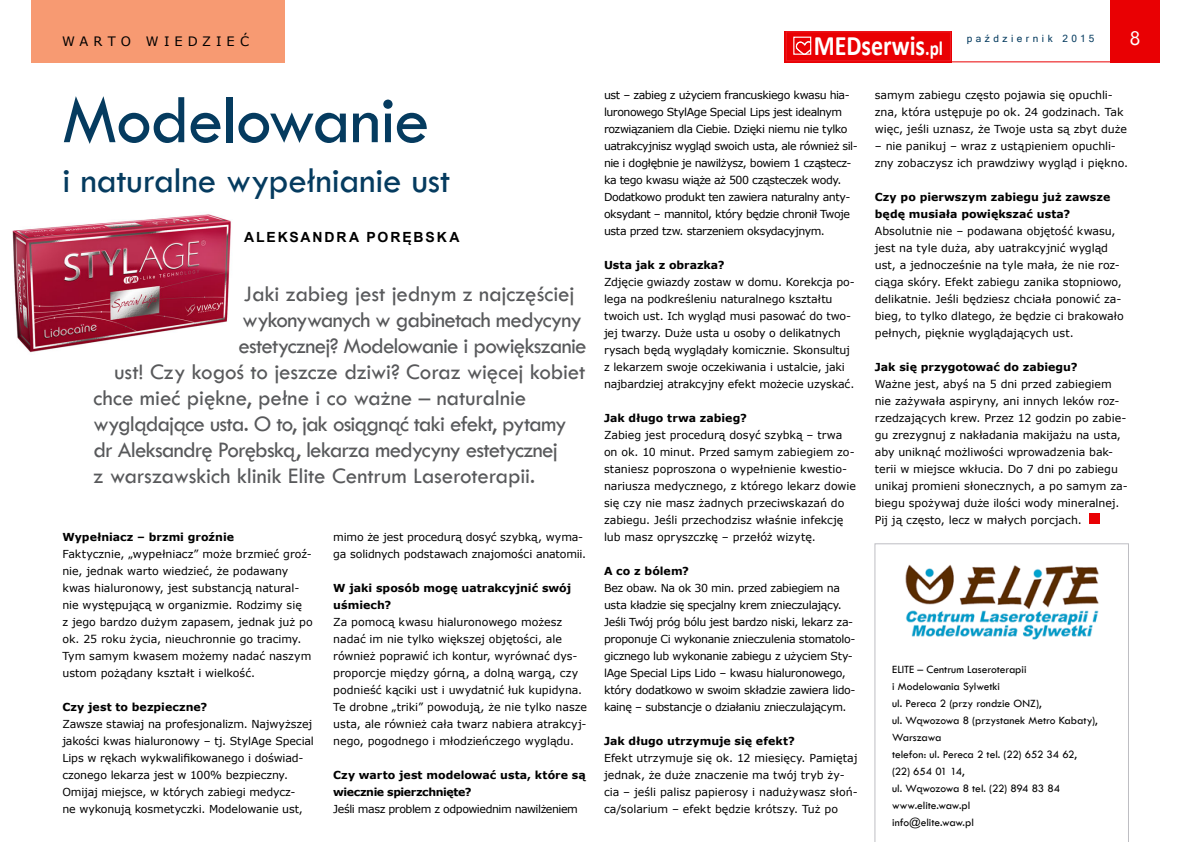
<style>
.page{position:relative;width:1191px;height:842px;background:#fff}
.page>*{position:absolute;margin:0;border:0;box-sizing:border-box;transform-origin:0 0}
.t1{font:71px "Tw Cen";letter-spacing:-.02em;color:#053b5f}
.t2{font:37px "Tw Cen";letter-spacing:-.005em;color:#053b5f}
.t3{font:700 28.3px "Calibri";color:#fff;scale:.85 1}
.t4{font:23px "Tw Cen";letter-spacing:-.025em;color:#58595b}
.t5{font:23px "Tw Cen";color:#58595b}
.t6{font:23px "Tw Cen";letter-spacing:-.045em;color:#58595b}
.t7{font:19.4px "Segoe UI";color:#fff}
.t8{font:700 14px "Arial";letter-spacing:.135em;color:#000}
.t9{font:13px "MS Reference Sans Serif";letter-spacing:.39em;color:#000}
.t10{font:11.5px/17px "Tw Cen";letter-spacing:-.005em;color:#000}
.t11{font:11px/17px "MS Reference Sans Serif";letter-spacing:-.01em;color:#000}
.t12{font:11px/17px "MS Reference Sans Serif";letter-spacing:-.04em;color:#000}
.t13{font:11px/17px "MS Reference Sans Serif";letter-spacing:-.035em;color:#000}
.t14{font:700 11px/17px "MS Reference Sans Serif";color:#000}
.t15{font:10px "Microsoft Sans Serif";letter-spacing:.35em;color:#053b5f}
.s1{font-size:20.2px}
</style>
<div class="page">
<div style="left:784px;top:31px;width:167px;height:31px;background:#e9060a"></div>
<div style="left:786px;top:32px;width:164px;height:29px;background:#e90003"></div>
<div style="left:786px;top:32px;width:164px;height:29px;border:1px solid #ed1d24"></div>
<div style="left:793px;top:37px;width:18px;height:18px;border:1px solid #fff"></div>
<svg style="left:795px;top:41px;width:17px;height:14px"></svg>
<div style="left:1110px;top:0;width:49px;height:62px;background:#e90003"></div>
<hr style="left:950px;top:61px;width:160px;height:1px;background:#e90003">
<div style="left:31px;top:0;width:253px;height:62px;background:#f79a72"></div>
<img style="left:12px;top:214px;width:219px;height:139px">
<div style="left:1089px;top:514px;width:11px;height:10px;background:#e90003"></div>
<svg style="left:874px;top:544px;width:254px;height:298px"></svg>
<div style="left:889px;top:557px;width:225px;height:94px;background:#fff"></div>
<img style="left:905px;top:564px;width:194px;height:76px">
<p class="t9" style="left:62px;top:33px;width:188px">WARTO WIEDZIEĆ</p>
<h3 class="t7" style="left:1129px;top:23px;width:12px">8</h3>
<p class="t15" style="left:966px;top:32px;width:129px">październik 2015</p>
<h3 class="t3" style="left:813px;top:27px;width:154px">MEDserwis<span class="s1">.pl</span></h3>
<h1 class="t1" style="left:62px;top:77px;width:369px">Modelowanie</h1>
<h2 class="t2" style="left:62px;top:158px;width:389px">i naturalne wypełnianie ust</h2>
<p class="t8" style="left:244px;top:228px;width:217px">ALEKSANDRA PORĘBSKA</p>
<h3 class="t4" style="left:244px;top:280px;width:332px">Jaki zabieg jest jednym z najczęściej</h3>
<h3 class="t6" style="left:243px;top:306px;width:341px">wykonywanych w gabinetach medycyny</h3>
<h3 class="t4" style="left:239px;top:332px;width:349px">estetycznej? Modelowanie i powiększanie</h3>
<h3 class="t4" style="left:115px;top:358px;width:472px">ust! Czy kogoś to jeszcze dziwi? Coraz więcej kobiet</h3>
<h3 class="t5" style="left:94px;top:384px;width:434px">chce mieć piękne, pełne i co ważne – naturalnie</h3>
<h3 class="t4" style="left:94px;top:410px;width:474px">wyglądające usta. O to, jak osiągnąć taki efekt, pytamy</h3>
<h3 class="t4" style="left:94px;top:436px;width:465px">dr Aleksandrę Porębską, lekarza medycyny estetycznej</h3>
<h3 class="t4" style="left:94px;top:462px;width:443px">z warszawskich klinik Elite Centrum Laseroterapii.</h3>
<p class="t14" style="left:62px;top:528px;width:173px">Wypełniacz – brzmi groźnie</p>
<p class="t11" style="left:62px;top:545px;width:252px">Faktycznie, „wypełniacz” może brzmieć groź&shy;nie, jednak warto wiedzieć, że podawany kwas hialuronowy, jest substancją natural&shy;nie występującą w organizmie. Rodzimy się<br>z jego bardzo dużym zapasem, jednak już po ok. 25 roku życia, nieuchronnie go tracimy.<br>Tym samym kwasem możemy nadać naszym ustom pożądany kształt i wielkość.</p>
<p class="t14" style="left:62px;top:698px;width:146px">Czy jest to bezpieczne?</p>
<p class="t11" style="left:62px;top:715px;width:253px">Zawsze stawiaj na profesjonalizm. Najwyższej jakości kwas hialuronowy – tj. StylAge Special Lips w rękach wykwalifikowanego i doświad&shy;czonego lekarza jest w 100% bezpieczny.<br>Omijaj miejsce, w których zabiegi medycz-<br>ne wykonują kosmetyczki. Modelowanie ust,</p>
<p class="t11" style="left:333px;top:528px;width:254px">mimo że jest procedurą dosyć szybką, wyma&shy;ga solidnych podstawach znajomości anatomii.</p>
<p class="t14" style="left:333px;top:579px;width:239px">W jaki sposób mogę uatrakcyjnić swój uśmiech?</p>
<p class="t11" style="left:333px;top:613px;width:255px">Za pomocą kwasu hialuronowego możesz nadać im nie tylko większej objętości, ale również poprawić ich kontur, wyrównać dys&shy;proporcje między górną, a dolną wargą, czy podnieść kąciki ust i uwydatnić łuk kupidyna.<br>Te drobne „triki” powodują, że nie tylko nasze usta, ale również cała twarz nabiera atrakcyj&shy;nego, pogodnego i młodzieńczego wyglądu.</p>
<p class="t14" style="left:333px;top:766px;width:254px">Czy warto jest modelować usta, które są wiecznie spierzchnięte?</p>
<p class="t12" style="left:333px;top:800px;width:246px">Jeśli masz problem z odpowiednim nawilżeniem</p>
<p class="t12" style="left:604px;top:86px;width:255px">ust – zabieg z użyciem francuskiego kwasu hia&shy;luronowego StylAge Special Lips jest idealnym rozwiązaniem dla Ciebie. Dzięki niemu nie tylko uatrakcyjnisz wygląd swoich usta, ale również sil&shy;nie i dogłębnie je nawilżysz, bowiem 1 cząstecz&shy;ka tego kwasu wiąże aż 500 cząsteczek wody.<br>Dodatkowo produkt ten zawiera naturalny anty&shy;oksydant – mannitol, który będzie chronił Twoje usta przed tzw. starzeniem oksydacyjnym.</p>
<p class="t14" style="left:604px;top:256px;width:122px">Usta jak z obrazka?</p>
<p class="t11" style="left:604px;top:273px;width:252px">Zdjęcie gwiazdy zostaw w domu. Korekcja po&shy;lega na podkreśleniu naturalnego kształtu twoich ust. Ich wygląd musi pasować do two&shy;jej twarzy. Duże usta u osoby o delikatnych rysach będą wyglądały komicznie. Skonsultuj z lekarzem swoje oczekiwania i ustalcie, jaki najbardziej atrakcyjny efekt możecie uzyskać.</p>
<p class="t14" style="left:604px;top:409px;width:144px">Jak długo trwa zabieg?</p>
<p class="t11" style="left:604px;top:426px;width:253px">Zabieg jest procedurą dosyć szybką – trwa on ok. 10 minut. Przed samym zabiegiem zo&shy;staniesz poproszona o wypełnienie kwestio&shy;nariusza medycznego, z którego lekarz dowie się czy nie masz żadnych przeciwskazań do zabiegu. Jeśli przechodzisz właśnie infekcję lub masz opryszczkę – przełóż wizytę.</p>
<p class="t14" style="left:604px;top:562px;width:86px">A co z bólem?</p>
<p class="t13" style="left:604px;top:579px;width:253px">Bez obaw. Na ok 30 min. przed zabiegiem na usta kładzie się specjalny krem znieczulający.<br>Jeśli Twój próg bólu jest bardzo niski, lekarz za&shy;proponuje Ci wykonanie znieczulenia stomatolo&shy;gicznego lub wykonanie zabiegu z użyciem Sty&shy;lAge Special Lips Lido – kwasu hialuronowego, który dodatkowo w swoim składzie zawiera lido&shy;kainę – substancje o działaniu znieczulającym.</p>
<p class="t14" style="left:604px;top:732px;width:192px">Jak długo utrzymuje się efekt?</p>
<p class="t11" style="left:604px;top:749px;width:255px">Efekt utrzymuje się ok. 12 miesięcy. Pamiętaj jednak, że duże znaczenie ma twój tryb ży&shy;cia – jeśli palisz papierosy i nadużywasz słoń&shy;ca/solarium – efekt będzie krótszy. Tuż po</p>
<p class="t11" style="left:874px;top:86px;width:253px">samym zabiegu często pojawia się opuchli&shy;zna, która ustępuje po ok. 24 godzinach. Tak więc, jeśli uznasz, że Twoje usta są zbyt duże</p>
<p class="t11" style="left:874px;top:137px;width:255px">– nie panikuj – wraz z ustąpieniem opuchli&shy;zny zobaczysz ich prawdziwy wygląd i piękno.</p>
<p class="t14" style="left:874px;top:188px;width:237px">Czy po pierwszym zabiegu już zawsze będę musiała powiększać usta?</p>
<p class="t11" style="left:874px;top:222px;width:251px">Absolutnie nie – podawana objętość kwasu, jest na tyle duża, aby uatrakcyjnić wygląd ust, a jednocześnie na tyle mała, że nie roz&shy;ciąga skóry. Efekt zabiegu zanika stopniowo, delikatnie. Jeśli będziesz chciała ponowić za&shy;bieg, to tylko dlatego, że będzie ci brakowało pełnych, pięknie wyglądających ust.</p>
<p class="t14" style="left:874px;top:358px;width:204px">Jak się przygotować do zabiegu?</p>
<p class="t11" style="left:874px;top:375px;width:254px">Ważne jest, abyś na 5 dni przed zabiegiem nie zażywała aspiryny, ani innych leków roz&shy;rzedzających krew. Przez 12 godzin po zabie&shy;gu zrezygnuj z nakładania makijażu na usta, aby uniknąć możliwości wprowadzenia bak&shy;terii w miejsce wkłucia. Do 7 dni po zabiegu unikaj promieni słonecznych, a po samym za&shy;biegu spożywaj duże ilości wody mineralnej.<br>Pij ją często, lecz w małych porcjach.</p>
<p class="t10" style="left:892px;top:661px;width:207px">ELITE – Centrum Laseroterapii<br>i Modelowania Sylwetki<br>ul. Pereca 2 (przy rondzie ONZ),<br>ul. Wąwozowa 8 (przystanek Metro Kabaty),<br>Warszawa<br>telefon: ul. Pereca 2 tel. (22) 652 34 62, (22) 654 01 14,<br>ul. Wąwozowa 8 tel. (22) 894 83 84 www.elite.waw.pl<br>info@elite.waw.pl</p>
</div>
